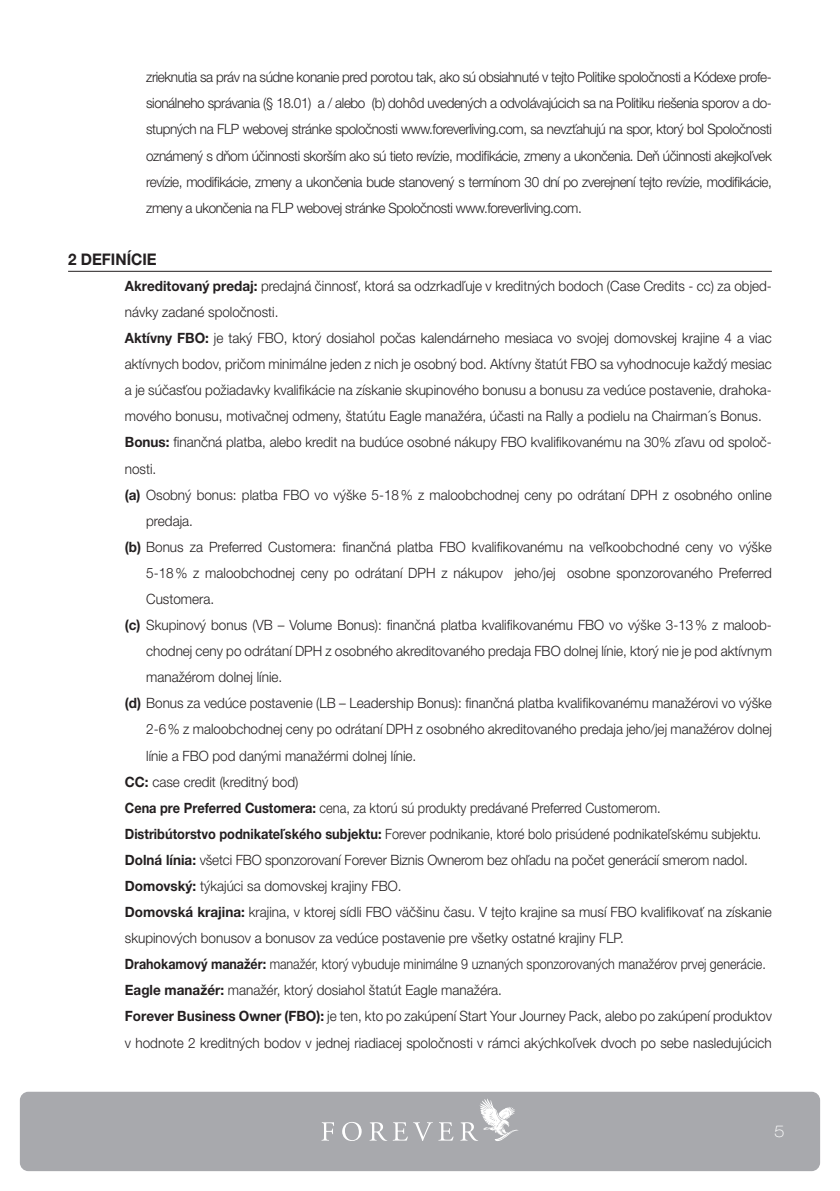
<style>
.page{position:relative;width:840px;height:1191px;background:#fff}
.page>*{position:absolute;margin:0;border:0;box-sizing:border-box;transform-origin:0 0}
.t1{font:700 16px "Helvetica Neue LT Pro";color:#231f20;scale:.95 1}
.t2{font:100 expanded 16px "Helvetica Neue LT Pro";color:#fff}
.t3{font:300 14.2px/26px "Helvetica Neue LT Pro";color:#231f20;text-align:justify;scale:.95 1}
.t4{font:300 14.2px "Helvetica Neue LT Pro";color:#231f20;scale:.9 1}
.t5{font:300 14.2px "Helvetica Neue LT Pro";color:#231f20;scale:.88 1}
.s1{font-weight:700}
</style>
<div class="page">
<div style="left:20px;top:1091px;width:799px;height:80px;background:#a8a9ad;border-radius:9px"></div>
<svg style="left:321px;top:1122px;width:13px;height:18px"></svg>
<svg style="left:342px;top:1122px;width:19px;height:19px"></svg>
<svg style="left:370px;top:1122px;width:37px;height:18px"></svg>
<svg style="left:413px;top:1122px;width:19px;height:19px"></svg>
<svg style="left:439px;top:1122px;width:14px;height:18px"></svg>
<svg style="left:460px;top:1098px;width:58px;height:43px"></svg>
<hr style="left:68px;top:271px;width:703px;height:1px;background:#231f20">
<p class="t3" style="left:146px;top:64px;width:659px">zrieknutia sa práv na súdne konanie pred porotou tak, ako sú obsiahnuté v tejto Politike spoločnosti a Kódexe profe&shy;sionálneho správania (§ 18.01) a / alebo (b) dohôd uvedených a odvolávajúcich sa na Politiku riešenia sporov a do&shy;stupných na FLP webovej stránke spoločnosti www.foreverliving.com, sa nevzťahujú na spor, ktorý bol Spoločnosti oznámený s dňom účinnosti skorším ako sú tieto revízie, modifikácie, zmeny a ukončenia. Deň účinnosti akejkoľvek revízie, modifikácie, zmeny a ukončenia bude stanovený s termínom 30 dní po zverejnení tejto revízie, modifikácie, zmeny a ukončenia na FLP webovej stránke Spoločnosti www.foreverliving.com.</p>
<p class="t1" style="left:68px;top:249px;width:95px">2 DEFINÍCIE</p>
<p class="t3" style="left:125px;top:272px;width:682px"><span class="s1">Akreditovaný predaj:</span> predajná činnosť, ktorá sa odzrkadľuje v kreditných bodoch (Case Credits - cc) za objed-</p>
<p class="t3" style="left:125px;top:299px;width:163px">návky zadané spoločnosti.</p>
<p class="t3" style="left:125px;top:325px;width:682px"><span class="s1">Aktívny FBO:</span> je taký FBO, ktorý dosiahol počas kalendárneho mesiaca vo svojej domovskej krajine 4 a viac</p>
<p class="t3" style="left:125px;top:351px;width:682px">aktívnych bodov, pričom minimálne jeden z nich je osobný bod. Aktívny štatút FBO sa vyhodnocuje každý mesiac</p>
<p class="t3" style="left:125px;top:377px;width:682px">a je súčasťou požiadavky kvalifikácie na získanie skupinového bonusu a bonusu za vedúce postavenie, drahoka-</p>
<p class="t3" style="left:125px;top:403px;width:671px">mového bonusu, motivačnej odmeny, štatútu Eagle manažéra, účasti na Rally a podielu na Chairman´s Bonus.</p>
<p class="t3" style="left:125px;top:429px;width:682px"><span class="s1">Bonus:</span> finančná platba, alebo kredit na budúce osobné nákupy FBO kvalifikovanému na 30% zľavu od spoloč-</p>
<p class="t3" style="left:125px;top:455px;width:35px">nosti.</p>
<p class="t3" style="left:125px;top:481px;width:682px"><span class="s1">(a)</span> Osobný bonus: platba FBO vo výške 5-18% z maloobchodnej ceny po odrátaní DPH z osobného online</p>
<p class="t3" style="left:146px;top:507px;width:51px">predaja.</p>
<p class="t3" style="left:125px;top:533px;width:682px"><span class="s1">(b)</span> Bonus za Preferred Customera: finančná platba FBO kvalifikovanému na veľkoobchodné ceny vo výške</p>
<p class="t3" style="left:146px;top:559px;width:659px">5-18% z maloobchodnej ceny po odrátaní DPH z nákupov jeho/jej osobne sponzorovaného Preferred</p>
<p class="t3" style="left:146px;top:585px;width:73px">Customera.</p>
<p class="t3" style="left:125px;top:612px;width:682px"><span class="s1">(c)</span> Skupinový bonus (VB – Volume Bonus): finančná platba kvalifikovanému FBO vo výške 3-13% z maloob-</p>
<p class="t3" style="left:146px;top:638px;width:659px">chodnej ceny po odrátaní DPH z osobného akreditovaného predaja FBO dolnej línie, ktorý nie je pod aktívnym</p>
<p class="t3" style="left:146px;top:664px;width:145px">manažérom dolnej línie.</p>
<p class="t3" style="left:125px;top:690px;width:682px"><span class="s1">(d)</span> Bonus za vedúce postavenie (LB – Leadership Bonus): finančná platba kvalifikovanému manažérovi vo výške</p>
<p class="t3" style="left:146px;top:716px;width:659px">2-6% z maloobchodnej ceny po odrátaní DPH z osobného akreditovaného predaja jeho/jej manažérov dolnej</p>
<p class="t3" style="left:146px;top:742px;width:286px">línie a FBO pod danými manažérmi dolnej línie.</p>
<p class="t3" style="left:125px;top:768px;width:184px"><span class="s1">CC:</span> case credit (kreditný bod)</p>
<p class="t4" style="left:125px;top:799px;width:596px"><span class="s1">Cena pre Preferred Customera:</span> cena, za ktorú sú produkty predávané Preferred Customerom.</p>
<p class="t4" style="left:125px;top:825px;width:708px"><span class="s1">Distribútorstvo podnikateľského subjektu:</span> Forever podnikanie, ktoré bolo prisúdené podnikateľskému subjektu.</p>
<p class="t3" style="left:125px;top:846px;width:657px"><span class="s1">Dolná línia:</span> všetci FBO sponzorovaní Forever Biznis Ownerom bez ohľadu na počet generácií smerom nadol.</p>
<p class="t3" style="left:125px;top:872px;width:292px"><span class="s1">Domovský:</span> týkajúci sa domovskej krajiny FBO.</p>
<p class="t3" style="left:125px;top:898px;width:682px"><span class="s1">Domovská krajina:</span> krajina, v ktorej sídli FBO väčšinu času. V tejto krajine sa musí FBO kvalifikovať na získanie</p>
<p class="t3" style="left:125px;top:924px;width:526px">skupinových bonusov a bonusov za vedúce postavenie pre všetky ostatné krajiny FLP.</p>
<p class="t5" style="left:125px;top:955px;width:729px"><span class="s1">Drahokamový manažér:</span> manažér, ktorý vybuduje minimálne 9 uznaných sponzorovaných manažérov prvej generácie.</p>
<p class="t3" style="left:125px;top:977px;width:398px"><span class="s1">Eagle manažér:</span> manažér, ktorý dosiahol štatút Eagle manažéra.</p>
<p class="t3" style="left:125px;top:1003px;width:682px"><span class="s1">Forever Business Owner (FBO):</span> je ten, kto po zakúpení Start Your Journey Pack, alebo po zakúpení produktov</p>
<p class="t3" style="left:125px;top:1029px;width:682px">v hodnote 2 kreditných bodov v jednej riadiacej spoločnosti v rámci akýchkoľvek dvoch po sebe nasledujúcich</p>
<p class="t2" style="left:773px;top:1122px;width:12px">5</p>
</div>
